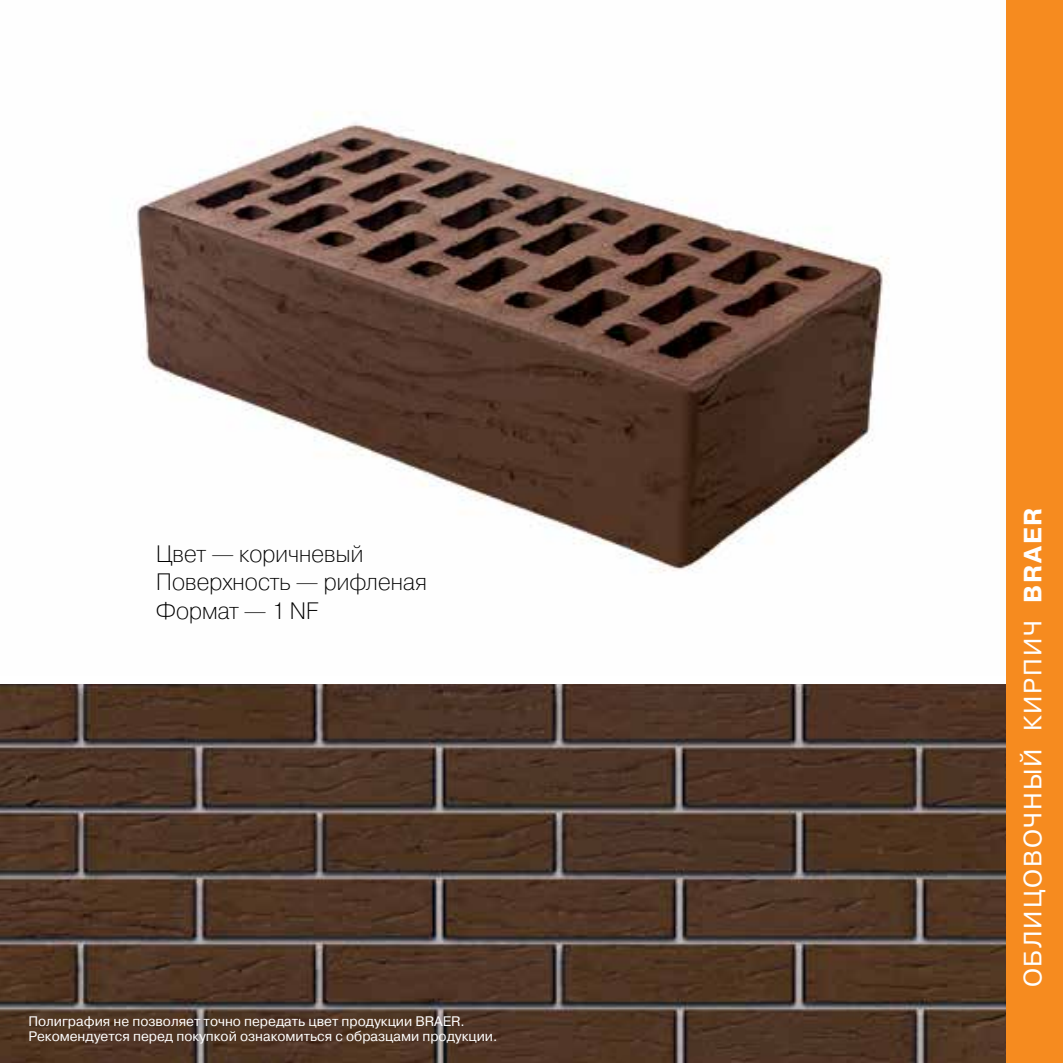
<style>
.page{position:relative;width:1063px;height:1063px;background:#fff}
.page>*{position:absolute;margin:0;border:0;box-sizing:border-box;transform-origin:0 0}
.t1{font:25px "Pragmatica PT";letter-spacing:.075em;color:#fff}
.t2{font:200 23.75px/28.5px "Pragmatica PT";letter-spacing:-.02em;color:#000}
.t3{font:13.75px/15px "Pragmatica C";color:#fff}
.s1{font-weight:700}
</style>
<div class="page">
<img style="left:134px;top:112px;width:756px;height:461px">
<img style="left:0;top:684px;width:1006px;height:379px">
<div style="left:1006px;top:0;width:57px;height:1063px;background:#f68b1f"></div>
<h2 class="t2" style="left:156px;top:539px;width:273px">Цвет — коричневый<br>Поверхность — рифленая<br>Формат — 1 NF</h2>
<p class="t3" style="left:28px;top:1013px;width:471px">Полиграфия не позволяет точно передать цвет продукции BRAER.<br>Рекомендуется перед покупкой ознакомиться с образцами продукции.</p>
<h1 class="t1" style="left:1019px;top:987px;width:481px;rotate:-90deg">ОБЛИЦОВОЧНЫЙ КИРПИЧ <span class="s1">BRAER</span></h1>
</div>
